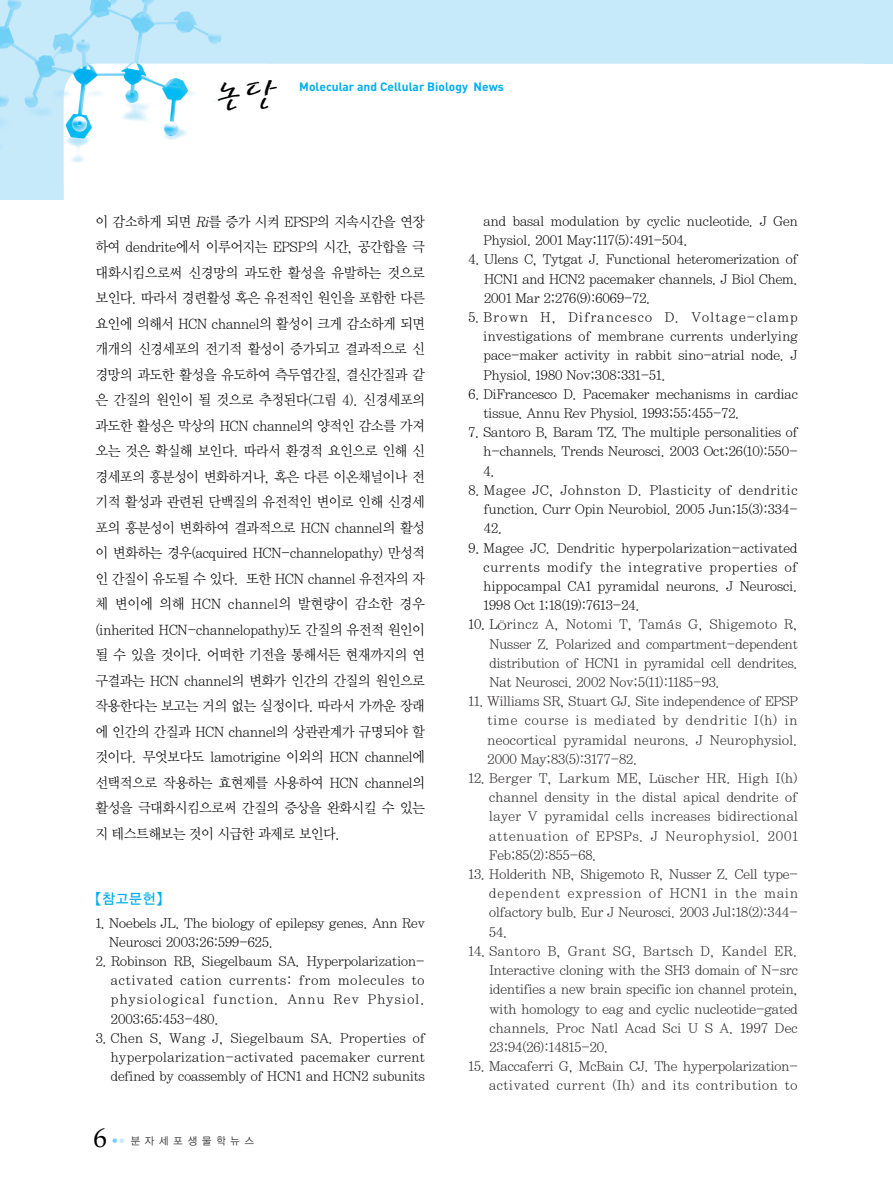
<style>
.page{position:relative;width:893px;height:1190px;background:#fff}
.page>*{position:absolute;margin:0;border:0;box-sizing:border-box;transform-origin:0 0}
.t1{font:37.35px "San Bs B";color:#000;scale:1.05 1}
.t2{font:27px "Palatino";color:#000}
.t3{font:14.25px/25.5px "Y Mj O12";letter-spacing:-.095em;color:#000;text-align:justify;scale:.95 1}
.t4{font:14.25px "YGO13";color:#00aeef;scale:.95 1}
.t5{font:13.5px/19.2px "Y Mj O12";letter-spacing:-.095em;color:#000;text-align:justify}
.t6{font:13.5px/19.2px "Y Mj O12";letter-spacing:-.07em;color:#231f20;text-align:justify}
.t7{font:13.5px/19.2px "Y Mj O12";letter-spacing:-.095em;color:#231f20;text-align:right}
.t8{font:700 12px "DIN";color:#00aeef}
.t9{font:10.5px "YGO12";letter-spacing:.43em;color:#333;scale:.95 1}
.s1{font-style:italic}
.s2{font-family:"Y Mj O12";font-size:7.5px;color:#6bcff6}
.s3{font-family:"Y Mj O12";font-size:7.5px;color:#c6eafa}
.s4{color:#000}
.s5{font-family:"Garamond"}
</style>
<div class="page">
<div style="left:0;top:0;width:892px;height:200px;background:#c6eafa"></div>
<img style="left:0;top:0;width:266px;height:185px">
<div style="left:64px;top:64px;width:828px;height:191px;background:#fff;border-radius:33px"></div>
<img style="left:64px;top:64px;width:131px;height:99px">
<div style="left:748px;top:64px;width:144px;height:191px;background:#fff"></div>
<h1 class="t1" style="left:213px;top:79px;width:63px">논단</h1>
<p class="t8" style="left:299px;top:83px;width:206px">Molecular and Cellular Biology News</p>
<p class="t3" style="left:95px;top:209px;width:349px">이 감소하게 되면 <span class="s1">Ri</span>를 증가 시켜 EPSP의 지속시간을 연장 하여 dendrite에서 이루어지는 EPSP의 시간, 공간합을 극 대화시킴으로써 신경망의 과도한 활성을 유발하는 것으로 보인다. 따라서 경련활성 혹은 유전적인 원인을 포함한 다른 요인에 의해서 HCN channel의 활성이 크게 감소하게 되면 개개의 신경세포의 전기적 활성이 증가되고 결과적으로 신 경망의 과도한 활성을 유도하여 측두엽간질, 결신간질과 같 은 간질의 원인이 될 것으로 추정된다(그림 4). 신경세포의 과도한 활성은 막상의 HCN channel의 양적인 감소를 가져 오는 것은 확실해 보인다. 따라서 환경적 요인으로 인해 신 경세포의 흥분성이 변화하거나, 혹은 다른 이온채널이나 전 기적 활성과 관련된 단백질의 유전적인 변이로 인해 신경세 포의 흥분성이 변화하여 결과적으로 HCN channel의 활성 이 변화하는 경우(acquired HCN-channelopathy) 만성적 인 간질이 유도될 수 있다. 또한 HCN channel 유전자의 자 체 변이에 의해 HCN channel의 발현량이 감소한 경우 (inherited HCN-channelopathy)도 간질의 유전적 원인이 될 수 있을 것이다. 어떠한 기전을 통해서든 현재까지의 연 구결과는 HCN channel의 변화가 인간의 간질의 원인으로 작용한다는 보고는 거의 없는 실정이다. 따라서 가까운 장래 에 인간의 간질과 HCN channel의 상관관계가 규명되야 할 것이다. 무엇보다도 lamotrigine 이외의 HCN channel에 선택적으로 작용하는 효현제를 사용하여 HCN channel의 활성을 극대화시킴으로써 간질의 증상을 완화시킬 수 있는 지 테스트해보는 것이 시급한 과제로 보인다.</p>
<p class="t4" style="left:88px;top:892px;width:87px">【참고문헌】</p>
<p class="t5" style="left:109px;top:913px;width:318px;text-indent:-14px">1. Noebels JL. The biology of epilepsy genes. Ann Rev<br>Neurosci 2003;26:599-625.</p>
<p class="t5" style="left:110px;top:952px;width:316px;text-indent:-15px">2. Robinson RB, Siegelbaum SA. Hyperpolarization&shy;activated cation currents: from molecules to physiological function. Annu Rev Physiol.<br>2003;65:453-480.</p>
<p class="t5" style="left:110px;top:1029px;width:317px;text-indent:-15px">3. Chen S, Wang J, Siegelbaum SA. Properties of hyperpolarization-activated pacemaker current defined by coassembly of HCN1 and HCN2 subunits</p>
<h2 class="t2" style="left:94px;top:1127px;width:15px">6</h2>
<p class="t9" style="left:111px;top:1136px;width:152px"><span class="s2">●</span><span class="s3">●</span> 분자세포생물학뉴스</p>
<p class="t5" style="left:483px;top:212px;width:317px">and basal modulation by cyclic nucleotide. J Gen<br>Physiol. 2001 May;117(5):491-504.</p>
<p class="t5" style="left:483px;top:250px;width:316px;text-indent:-15px">4. Ulens C, Tytgat J. Functional heteromerization of HCN1 and HCN2 pacemaker channels. J Biol Chem.<br>2001 Mar 2;276(9):6069-72.</p>
<p class="t5" style="left:483px;top:308px;width:317px;text-indent:-15px">5. Brown H, Difrancesco D. Voltage-clamp investigations of membrane currents underlying pace-maker activity in rabbit sino-atrial node. J Physiol. 1980 Nov;308:331-51.</p>
<p class="t5" style="left:483px;top:385px;width:317px;text-indent:-15px">6. DiFrancesco D. Pacemaker mechanisms in cardiac tissue. Annu Rev Physiol. 1993;55:455-72.</p>
<p class="t5" style="left:483px;top:423px;width:317px;text-indent:-15px">7. Santoro B, Baram TZ. The multiple personalities of h-channels. Trends Neurosci. 2003 Oct;26(10):550- 4.</p>
<p class="t5" style="left:483px;top:481px;width:317px;text-indent:-15px">8. Magee JC, Johnston D. Plasticity of dendritic function. Curr Opin Neurobiol. 2005 Jun;15(3):334- 42.</p>
<p class="t5" style="left:483px;top:538px;width:317px;text-indent:-15px">9. Magee JC. Dendritic hyperpolarization-activated currents modify the integrative properties of hippocampal CA1 pyramidal neurons. J Neurosci.<br>1998 Oct 1;18(19):7613-24.</p>
<p class="t6" style="left:489px;top:615px;width:311px;text-indent:-21px"><span class="s4">10. L</span><sub>Ö</sub>rincz A, Notomi T, Tama、s G, Shigemoto R, Nusser Z. Polarized and compartment-dependent distribution of HCN1 in pyramidal cell dendrites.<br>Nat Neurosci. 2002 Nov;5(11):1185-93.</p>
<p class="t6" style="left:487px;top:692px;width:313px;text-indent:-19px">11. Williams SR, Stuart GJ. Site independence of EPSP time course is mediated by dendritic I(h) in neocortical pyramidal neurons. J Neurophysiol.<br>2000 May;83(5):3177-82.</p>
<p class="t6" style="left:488px;top:769px;width:311px;text-indent:-21px">12. Berger T, Larkum ME, L<span class="s5">ü</span>scher HR. High I(h) channel density in the distal apical dendrite of layer V pyramidal cells increases bidirectional attenuation of EPSPs. J Neurophysiol. 2001<br>Feb;85(2):855-68.</p>
<p class="t6" style="left:488px;top:865px;width:311px;text-indent:-21px">13. Holderith NB, Shigemoto R, Nusser Z. Cell type&shy;dependent expression of HCN1 in the main olfactory bulb. Eur J Neurosci. 2003 Jul;18(2):344- 54.</p>
<p class="t6" style="left:489px;top:942px;width:311px;text-indent:-21px">14. Santoro B, Grant SG, Bartsch D, Kandel ER.<br>Interactive cloning with the SH3 domain of N-src identifies a new brain specific ion channel protein, with homology to eag and cyclic nucleotide-gated channels. Proc Natl Acad Sci U S A. 1997 Dec 23;94(26):14815-20.</p>
<p class="t7" style="left:468px;top:1057px;width:332px">15. Maccaferri G, McBain CJ. The hyperpolarization&shy;activated current (Ih) and its contribution to</p>
</div>
